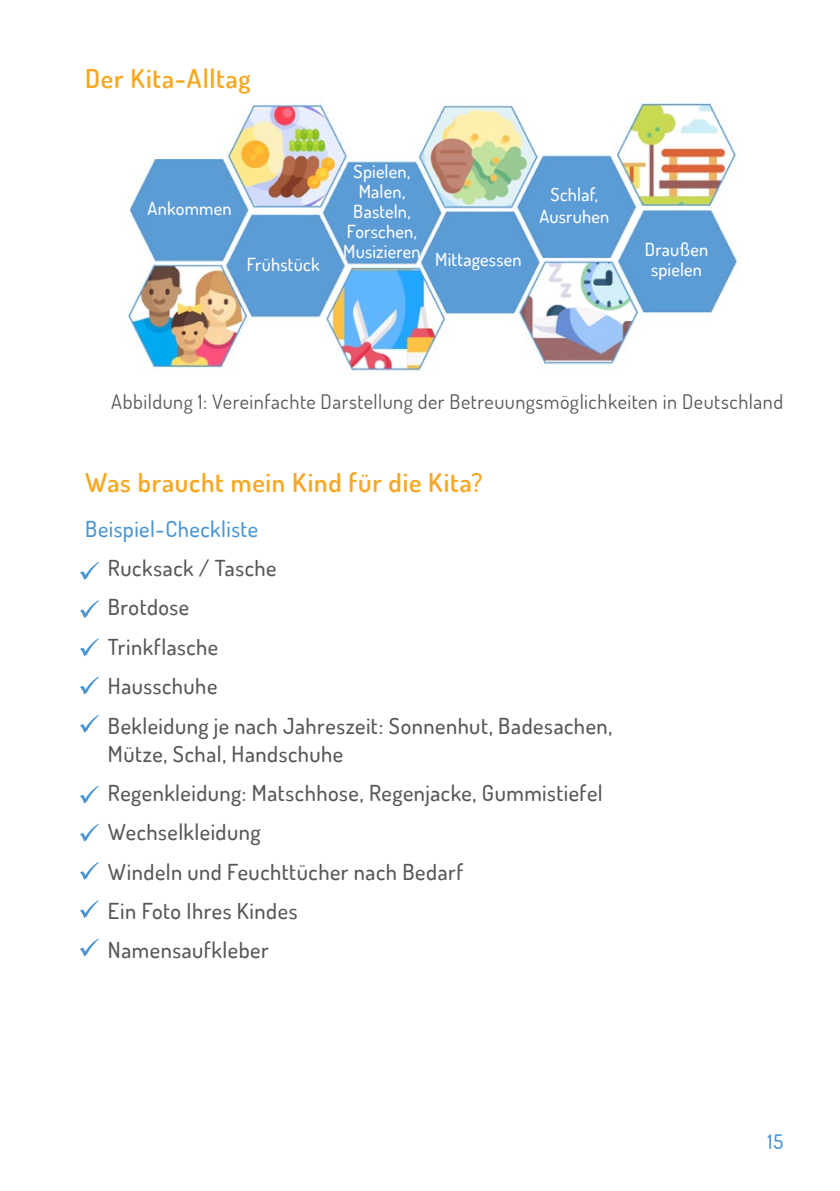
<style>
.page{position:relative;width:840px;height:1191px;background:#fff}
.page>*{position:absolute;margin:0;border:0;box-sizing:border-box;transform-origin:0 0}
.t1{font:600 26px "Dosis";letter-spacing:.03em;color:#f7a823}
.t2{font:500 22px/39.4px "Dosis";letter-spacing:.02em;color:#575756}
.t3{font:500 22px "Dosis";letter-spacing:.02em;color:#4a96d2}
.t4{font:20px "Dosis";letter-spacing:.025em;color:#575756}
.t5{font:500 20px "Dosis";color:#4a96d2}
.t6{font:500 18px/20px "Dosis";letter-spacing:.01em;color:#fff;text-align:center}
</style>
<div class="page">
<img style="left:128px;top:96px;width:610px;height:275px">
<svg style="left:80px;top:562px;width:19px;height:18px"></svg>
<svg style="left:80px;top:600px;width:19px;height:18px"></svg>
<svg style="left:80px;top:638px;width:19px;height:18px"></svg>
<svg style="left:80px;top:676px;width:19px;height:18px"></svg>
<svg style="left:80px;top:715px;width:19px;height:18px"></svg>
<svg style="left:80px;top:785px;width:19px;height:18px"></svg>
<svg style="left:80px;top:823px;width:19px;height:18px"></svg>
<svg style="left:80px;top:862px;width:19px;height:18px"></svg>
<svg style="left:80px;top:900px;width:19px;height:18px"></svg>
<svg style="left:80px;top:938px;width:19px;height:18px"></svg>
<p class="t1" style="left:85px;top:61px;width:167px">Der Kita-Alltag</p>
<p class="t6" style="left:147px;top:198px;width:86px">Ankommen</p>
<p class="t6" style="left:247px;top:254px;width:74px">Frühstück</p>
<p class="t6" style="left:343px;top:161px;width:79px">Spielen,<br>Malen,<br>Basteln,<br>Forschen,<br>Musizieren</p>
<p class="t6" style="left:435px;top:249px;width:88px">Mittagessen</p>
<p class="t6" style="left:539px;top:184px;width:72px;line-height:21.6px">Schlaf,<br>Ausruhen</p>
<p class="t6" style="left:644px;top:239px;width:65px">Draußen spielen</p>
<p class="t4" style="left:111px;top:388px;width:673px">Abbildung 1: Vereinfachte Darstellung der Betreuungsmöglichkeiten in Deutschland</p>
<p class="t1" style="left:85px;top:465px;width:399px">Was braucht mein Kind für die Kita?</p>
<p class="t3" style="left:85px;top:514px;width:174px">Beispiel-Checkliste</p>
<p class="t2" style="left:108px;top:548px;width:506px">Rucksack / Tasche<br>Brotdose<br>Trinkflasche<br>Hausschuhe<br>Bekleidung je nach Jahreszeit: Sonnenhut, Badesachen,</p>
<p class="t2" style="left:108px;top:733px;width:496px">Mütze, Schal, Handschuhe<br>Regenkleidung: Matschhose, Regenjacke, Gummistiefel<br>Wechselkleidung<br>Windeln und Feuchttücher nach Bedarf<br>Ein Foto Ihres Kindes<br>Namensaufkleber</p>
<p class="t5" style="left:767px;top:1128px;width:17px">15</p>
</div>
